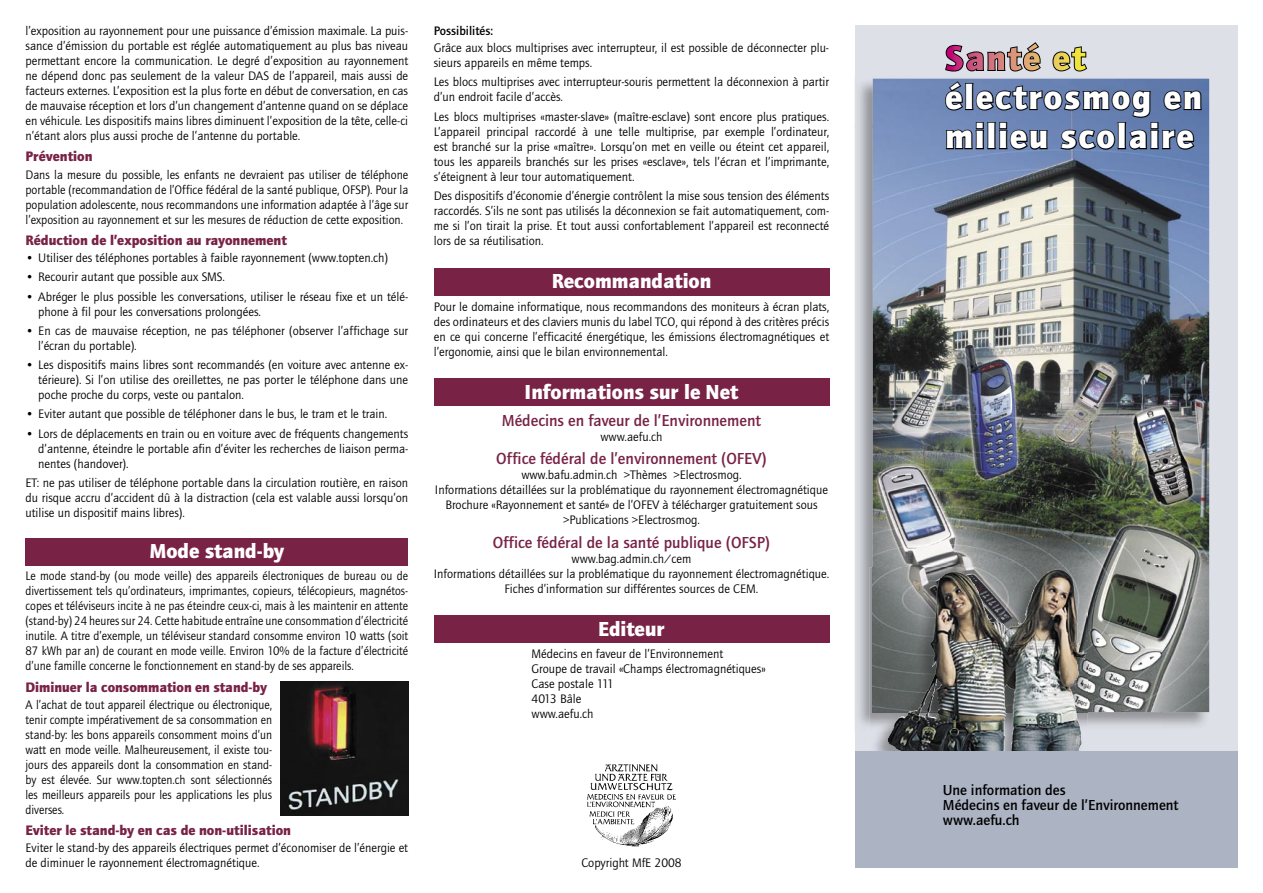
<style>
.page{position:relative;width:1263px;height:893px;background:#fff}
.page>*{position:absolute;margin:0;border:0;box-sizing:border-box;transform-origin:0 0}
.t1{font:900 35.25px/39.2px "Quay Sans";letter-spacing:.05em;color:#fff}
.t2{font:900 21px "Quay Sans";color:#fff}
.t3{font:500 16.5px "Quay Sans";color:#782245}
.t4{font:500 15px/15px "Quay Sans";color:#000}
.t5{font:900 14.25px "Quay Sans";color:#782245}
.t6{font:12.75px/15px "Quay Sans";color:#000;text-align:justify}
.t7{font:12.75px/15px "Quay Sans";color:#000;text-align:justify;scale:.95 1}
.t8{font:500 12.75px "Quay Sans";color:#000}
</style>
<div class="page">
<div style="left:26px;top:538px;width:382px;height:27px;background:#782245"></div>
<div style="left:434px;top:268px;width:395px;height:27px;background:#782245"></div>
<div style="left:434px;top:379px;width:395px;height:27px;background:#782245"></div>
<div style="left:434px;top:616px;width:395px;height:27px;background:#782245"></div>
<img style="left:587px;top:764px;width:89px;height:83px">
<div style="left:855px;top:26px;width:382px;height:764px;background:#dde0e7"></div>
<img style="left:855px;top:126px;width:18px;height:600px">
<img style="left:873px;top:79px;width:336px;height:633px">
<img style="left:869px;top:567px;width:219px;height:184px">
<img style="left:873px;top:567px;width:215px;height:145px">
<img style="left:1055px;top:569px;width:31px;height:166px">
<div style="left:855px;top:751px;width:382px;height:116px;background:#acb3c3"></div>
<svg style="left:945px;top:42px;width:96px;height:30px"></svg>
<svg style="left:1052px;top:46px;width:36px;height:26px"></svg>
<svg style="left:944px;top:80px;width:259px;height:71px;background:#4f6287"></svg>
<img style="left:281px;top:682px;width:127px;height:133px">
<p class="t6" style="left:26px;top:24px;width:384px">l’exposition au rayonnement pour une puissance d’émission maximale. La puis&shy;sance d’émission du portable est réglée automatiquement au plus bas niveau permettant encore la communication. Le degré d’exposition au rayonnement ne dépend donc pas seulement de la valeur DAS de l’appareil, mais aussi de facteurs externes. L’exposition est la plus forte en début de conversation, en cas de mauvaise réception et lors d’un changement d’antenne quand on se déplace en véhicule. Les dispositifs mains libres diminuent l’exposition de la tête, celle-ci n’étant alors plus aussi proche de l’antenne du portable.</p>
<p class="t5" style="left:26px;top:148px;width:69px">Prévention</p>
<p class="t6" style="left:26px;top:167px;width:384px">Dans la mesure du possible, les enfants ne devraient pas utiliser de téléphone portable (recommandation de l’Office fédéral de la santé publique, OFSP). Pour la population adolescente, nous recommandons une information adaptée à l’âge sur l’exposition au rayonnement et sur les mesures de réduction de cette exposition.</p>
<p class="t5" style="left:26px;top:232px;width:263px">Réduction de l’exposition au rayonnement</p>
<p class="t6" style="left:26px;top:251px;width:364px">• Utiliser des téléphones portables à faible rayonnement (www.topten.ch)</p>
<p class="t6" style="left:26px;top:270px;width:201px">• Recourir autant que possible aux SMS.</p>
<p class="t6" style="left:38px;top:289px;width:371px;text-indent:-13px">• Abréger le plus possible les conversations, utiliser le réseau fixe et un télé&shy;phone à fil pour les conversations prolongées.</p>
<p class="t6" style="left:38px;top:323px;width:371px;text-indent:-13px">• En cas de mauvaise réception, ne pas téléphoner (observer l’affichage sur l’écran du portable).</p>
<p class="t6" style="left:38px;top:358px;width:371px;text-indent:-13px">• Les dispositifs mains libres sont recommandés (en voiture avec antenne ex&shy;térieure). Si l’on utilise des oreillettes, ne pas porter le téléphone dans une poche proche du corps, veste ou pantalon.</p>
<p class="t6" style="left:26px;top:407px;width:363px">• Eviter autant que possible de téléphoner dans le bus, le tram et le train.</p>
<p class="t6" style="left:38px;top:426px;width:371px;text-indent:-13px">• Lors de déplacements en train ou en voiture avec de fréquents changements d’antenne, éteindre le portable afin d’éviter les recherches de liaison perma&shy;nentes (handover).</p>
<p class="t6" style="left:26px;top:475px;width:384px">ET: ne pas utiliser de téléphone portable dans la circulation routière, en raison du risque accru d’accident dû à la distraction (cela est valable aussi lorsqu’on utilise un dispositif mains libres).</p>
<h2 class="t2" style="left:149px;top:538px;width:136px">Mode stand-by</h2>
<p class="t7" style="left:26px;top:569px;width:404px">Le mode stand-by (ou mode veille) des appareils électroniques de bureau ou de divertissement tels qu’ordinateurs, imprimantes, copieurs, télécopieurs, magnétos&shy;copes et téléviseurs incite à ne pas éteindre ceux-ci, mais à les maintenir en attente (stand-by) 24 heures sur 24. Cette habitude entraîne une consommation d’électricité inutile. A titre d’exemple, un téléviseur standard consomme environ 10 watts (soit 87 kWh par an) de courant en mode veille. Environ 10% de la facture d’électricité d’une famille concerne le fonctionnement en stand-by de ses appareils.</p>
<p class="t5" style="left:26px;top:679px;width:243px">Diminuer la consommation en stand-by</p>
<p class="t7" style="left:26px;top:697px;width:261px">A l’achat de tout appareil électrique ou électronique, tenir compte impérativement de sa consommation en stand-by: les bons appareils consomment moins d’un watt en mode veille. Malheureusement, il existe tou&shy;jours des appareils dont la consommation en stand&shy;by est élevée. Sur www.topten.ch sont sélectionnés les meilleurs appareils pour les applications les plus diverses.</p>
<p class="t5" style="left:26px;top:822px;width:267px">Eviter le stand-by en cas de non-utilisation</p>
<p class="t6" style="left:26px;top:841px;width:384px">Eviter le stand-by des appareils électriques permet d’économiser de l’énergie et de diminuer le rayonnement électromagnétique.</p>
<p class="t8" style="left:434px;top:24px;width:61px">Possibilités:</p>
<p class="t6" style="left:434px;top:41px;width:397px">Grâce aux blocs multiprises avec interrupteur, il est possible de déconnecter plu&shy;sieurs appareils en même temps.</p>
<p class="t6" style="left:434px;top:75px;width:397px">Les blocs multiprises avec interrupteur-souris permettent la déconnexion à partir d’un endroit facile d’accès.</p>
<p class="t6" style="left:434px;top:109px;width:397px">Les blocs multiprises «master-slave» (maître-esclave) sont encore plus pratiques.<br>L’appareil principal raccordé à une telle multiprise, par exemple l’ordinateur, est branché sur la prise «maître». Lorsqu’on met en veille ou éteint cet appareil, tous les appareils branchés sur les prises «esclave», tels l’écran et l’imprimante, s’éteignent à leur tour automatiquement.</p>
<p class="t6" style="left:434px;top:188px;width:397px">Des dispositifs d’économie d’énergie contrôlent la mise sous tension des éléments raccordés. S’ils ne sont pas utilisés la déconnexion se fait automatiquement, com&shy;me si l’on tirait la prise. Et tout aussi confortablement l’appareil est reconnecté lors de sa réutilisation.</p>
<h2 class="t2" style="left:552px;top:269px;width:161px">Recommandation</h2>
<p class="t6" style="left:434px;top:299px;width:397px">Pour le domaine informatique, nous recommandons des moniteurs à écran plats, des ordinateurs et des claviers munis du label TCO, qui répond à des critères précis en ce qui concerne l’efficacité énergétique, les émissions électromagnétiques et l’ergonomie, ainsi que le bilan environnemental.</p>
<h2 class="t2" style="left:525px;top:379px;width:215px">Informations sur le Net</h2>
<p class="t3" style="left:502px;top:411px;width:261px">Médecins en faveur de l’Environnement</p>
<p class="t6" style="left:600px;top:429px;width:63px">www.aefu.ch</p>
<p class="t3" style="left:496px;top:449px;width:272px">Office fédéral de l’environnement (OFEV)</p>
<p class="t6" style="left:435px;top:468px;width:394px;text-align:center">www.bafu.admin.ch &gt;Thèmes &gt;Electrosmog.<br>Informations détaillées sur la problématique du rayonnement électromagnétique Brochure «Rayonnement et santé» de l’OFEV à télécharger gratuitement sous &gt;Publications &gt;Electrosmog.</p>
<p class="t3" style="left:493px;top:533px;width:279px">Office fédéral de la santé publique (OFSP)</p>
<p class="t6" style="left:434px;top:551px;width:397px;text-align:center">www.bag.admin.ch/cem<br>Informations détaillées sur la problématique du rayonnement électromagnétique.<br>Fiches d’information sur différentes sources de CEM.</p>
<h2 class="t2" style="left:598px;top:616px;width:68px">Editeur</h2>
<p class="t6" style="left:531px;top:647px;width:236px;text-align:left">Médecins en faveur de l’Environnement<br>Groupe de travail «Champs électromagnétiques»<br>Case postale 111<br>4013 Bâle<br>www.aefu.ch</p>
<p class="t6" style="left:581px;top:856px;width:102px">Copyright MfE 2008</p>
<h1 class="t1" style="left:945px;top:39px;width:258px">Santé et électrosmog en milieu scolaire</h1>
<p class="t4" style="left:943px;top:783px;width:237px">Une information des<br>Médecins en faveur de l’Environnement www.aefu.ch</p>
</div>
